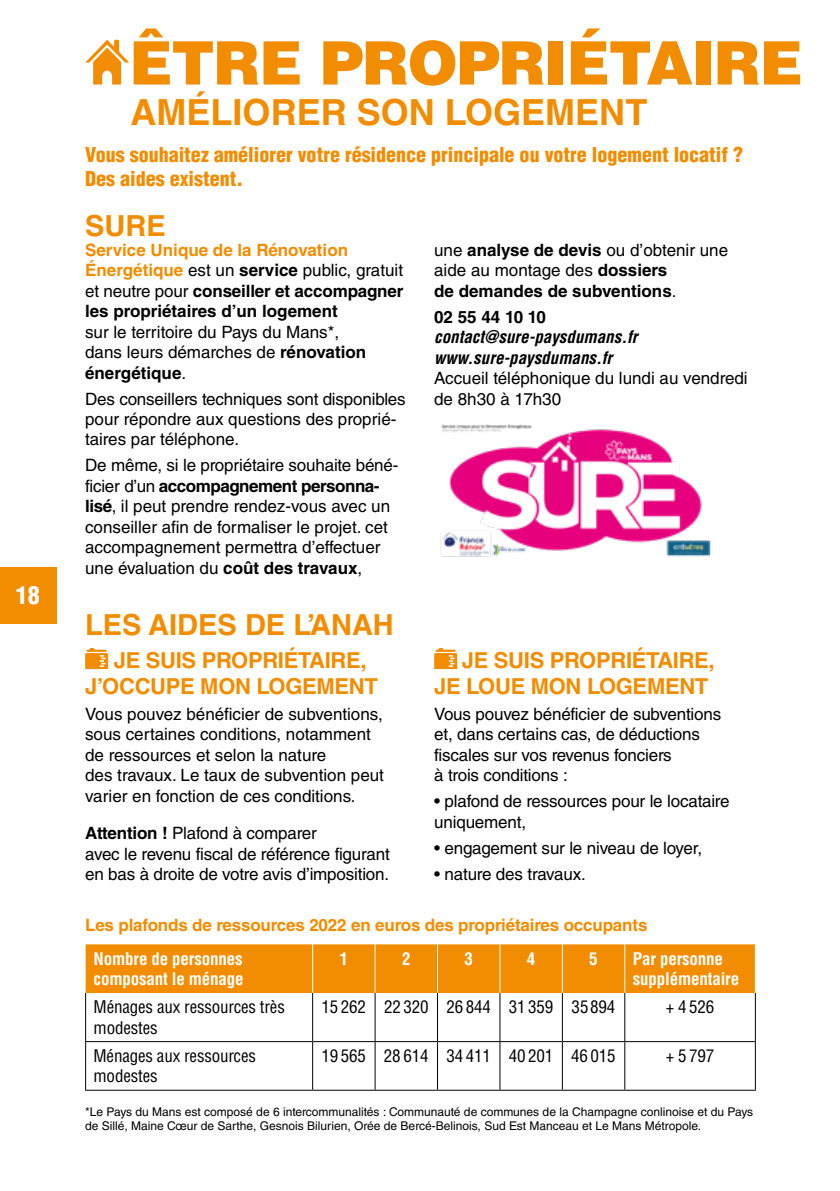
<style>
.page{position:relative;width:840px;height:1191px;background:#fff}
.page>*{position:absolute;margin:0;border:0;box-sizing:border-box;transform-origin:0 0}
.t1{font:900 60px "Helvetica LT Std";letter-spacing:-.02em;color:#f28c00}
.t2{font:700 36px "Helvetica LT Std";color:#f28c00}
.t3{font:700 29px "Helvetica LT Std";color:#f28c00}
.t4{font:900 condensed 24px "Helvetica LT Std";color:#fff}
.t5{font:700 22px/26px "Helvetica LT Std";letter-spacing:-.015em;color:#f28c00}
.t6{font:900 condensed 20px/24px "Helvetica LT Std";color:#f28c00}
.t7{font:17px/20.4px "Helvetica LT Std";letter-spacing:-.01em;color:#000}
.t8{font:700 17px/20.4px "Helvetica LT Std";color:#000}
.t9{font:condensed 17px/20.4px "Helvetica LT Std";letter-spacing:-.01em;color:#000}
.t10{font:700 condensed 17px/20.4px "Helvetica LT Std";letter-spacing:-.01em;color:#fff}
.t11{font:700 17px "Helvetica LT Std";letter-spacing:-.01em;color:#f28c00}
.t12{font:italic 700 condensed 17px/20.4px "Helvetica LT Std";color:#000}
.t13{font:12px/14.4px "Helvetica LT Std";color:#000}
.s1{color:#f28c00}
.s2{font-weight:400}
.s3{font-weight:700}
</style>
<div class="page">
<svg style="left:85px;top:648px;width:23px;height:21px"></svg>
<svg style="left:434px;top:648px;width:23px;height:21px"></svg>
<svg style="left:85px;top:40px;width:44px;height:45px"></svg>
<div style="left:86px;top:944px;width:668px;height:49px;background:#f28c00"></div>
<hr style="left:85px;top:993px;width:1px;height:48px;background:#000">
<hr style="left:312px;top:993px;width:1px;height:48px;background:#000">
<hr style="left:374px;top:993px;width:1px;height:48px;background:#000">
<hr style="left:437px;top:993px;width:1px;height:48px;background:#000">
<hr style="left:499px;top:993px;width:1px;height:48px;background:#000">
<hr style="left:561px;top:993px;width:1px;height:48px;background:#000">
<hr style="left:624px;top:993px;width:1px;height:48px;background:#000">
<hr style="left:754px;top:993px;width:1px;height:48px;background:#000">
<hr style="left:85px;top:1041px;width:227px;height:1px;background:#000">
<hr style="left:85px;top:1042px;width:1px;height:47px;background:#000">
<hr style="left:312px;top:1041px;width:63px;height:1px;background:#000">
<hr style="left:312px;top:1042px;width:1px;height:47px;background:#000">
<hr style="left:375px;top:1041px;width:62px;height:1px;background:#000">
<hr style="left:374px;top:1042px;width:1px;height:47px;background:#000">
<hr style="left:437px;top:1041px;width:62px;height:1px;background:#000">
<hr style="left:437px;top:1042px;width:1px;height:47px;background:#000">
<hr style="left:499px;top:1041px;width:63px;height:1px;background:#000">
<hr style="left:499px;top:1042px;width:1px;height:47px;background:#000">
<hr style="left:562px;top:1041px;width:62px;height:1px;background:#000">
<hr style="left:561px;top:1042px;width:1px;height:47px;background:#000">
<hr style="left:624px;top:1041px;width:131px;height:1px;background:#000">
<hr style="left:624px;top:1042px;width:1px;height:47px;background:#000">
<hr style="left:754px;top:1042px;width:1px;height:47px;background:#000">
<hr style="left:85px;top:1089px;width:227px;height:1px;background:#000">
<hr style="left:312px;top:1089px;width:63px;height:1px;background:#000">
<hr style="left:375px;top:1089px;width:62px;height:1px;background:#000">
<hr style="left:437px;top:1089px;width:62px;height:1px;background:#000">
<hr style="left:499px;top:1089px;width:63px;height:1px;background:#000">
<hr style="left:562px;top:1089px;width:62px;height:1px;background:#000">
<hr style="left:624px;top:1089px;width:131px;height:1px;background:#000">
<hr style="left:312px;top:944px;width:1px;height:49px;background:#fff">
<hr style="left:374px;top:944px;width:1px;height:49px;background:#fff">
<hr style="left:437px;top:944px;width:1px;height:49px;background:#fff">
<hr style="left:499px;top:944px;width:1px;height:49px;background:#fff">
<hr style="left:561px;top:944px;width:1px;height:49px;background:#fff">
<hr style="left:624px;top:944px;width:1px;height:49px;background:#fff">
<img style="left:440px;top:424px;width:271px;height:133px">
<div style="left:0;top:567px;width:57px;height:57px;background:#f28c00"></div>
<h3 class="t4" style="left:16px;top:580px;width:26px">18</h3>
<h1 class="t1" style="left:129px;top:24px;width:674px">ÊTRE PROPRIÉTAIRE</h1>
<h2 class="t2" style="left:130px;top:90px;width:518px">AMÉLIORER SON LOGEMENT</h2>
<p class="t6" style="left:85px;top:142px;width:659px">Vous souhaitez améliorer votre résidence principale ou votre logement locatif ?<br>Des aides existent.</p>
<h3 class="t3" style="left:85px;top:208px;width:82px">SURE</h3>
<p class="t8" style="left:85px;top:240px;width:319px"><span class="s1">Service Unique de la Rénovation Énergétique</span> <span class="s2">est un</span> service <span class="s2">public, gratuit et neutre pour</span> conseiller et accompagner les propriétaires d’un logement</p>
<p class="t7" style="left:85px;top:321px;width:282px">sur le territoire du Pays du Mans*, dans leurs démarches de <span class="s3">rénovation énergétique</span>.</p>
<p class="t7" style="left:85px;top:388px;width:322px">Des conseillers techniques sont disponibles pour répondre aux questions des proprié&shy;taires par téléphone.</p>
<p class="t7" style="left:85px;top:455px;width:315px">De même, si le propriétaire souhaite béné&shy;ficier d’un <span class="s3">accompagnement personna&shy;lisé</span>, il peut prendre rendez-vous avec un conseiller afin de formaliser le projet. cet accompagnement permettra d’effectuer une évaluation du <span class="s3">coût des travaux</span>,</p>
<h3 class="t3" style="left:85px;top:607px;width:310px">LES AIDES DE L’ANAH</h3>
<p class="t5" style="left:85px;top:647px;width:294px;text-indent:29px">JE SUIS PROPRIÉTAIRE,<br>J’OCCUPE MON LOGEMENT</p>
<p class="t7" style="left:85px;top:704px;width:300px">Vous pouvez bénéficier de subventions, sous certaines conditions, notamment de ressources et selon la nature<br>des travaux. Le taux de subvention peut varier en fonction de ces conditions.</p>
<p class="t7" style="left:85px;top:823px;width:306px"><span class="s3">Attention !</span> Plafond à comparer<br>avec le revenu fiscal de référence figurant en bas à droite de votre avis d’imposition.</p>
<p class="t8" style="left:434px;top:240px;width:295px"><span class="s2">une</span> analyse de devis <span class="s2">ou d’obtenir une aide au montage des</span> dossiers<br>de demandes de subventions<span class="s2">.</span></p>
<p class="t8" style="left:434px;top:306px;width:113px">02 55 44 10 10</p>
<p class="t12" style="left:434px;top:327px;width:204px">contact@sure-paysdumans.fr www.sure-paysdumans.fr</p>
<p class="t7" style="left:434px;top:368px;width:315px">Accueil téléphonique du lundi au vendredi de 8h30 à 17h30</p>
<p class="t5" style="left:434px;top:647px;width:282px;text-align:right">JE SUIS PROPRIÉTAIRE,<br>JE LOUE MON LOGEMENT</p>
<p class="t7" style="left:434px;top:704px;width:288px">Vous pouvez bénéficier de subventions et, dans certains cas, de déductions fiscales sur vos revenus fonciers<br>à trois conditions :</p>
<p class="t7" style="left:434px;top:791px;width:297px">• plafond de ressources pour le locataire uniquement,</p>
<p class="t7" style="left:434px;top:837px;width:269px">• engagement sur le niveau de loyer,</p>
<p class="t7" style="left:434px;top:863px;width:153px">• nature des travaux.</p>
<p class="t11" style="left:85px;top:914px;width:563px">Les plafonds de ressources 2022 en euros des propriétaires occupants</p>
<p class="t10" style="left:94px;top:948px;width:151px">Nombre de personnes composant le ménage</p>
<p class="t10" style="left:339px;top:948px;width:10px">1</p>
<p class="t10" style="left:402px;top:948px;width:10px">2</p>
<p class="t10" style="left:464px;top:948px;width:10px">3</p>
<p class="t10" style="left:526px;top:948px;width:10px">4</p>
<p class="t10" style="left:589px;top:948px;width:10px">5</p>
<p class="t10" style="left:632px;top:948px;width:108px">Par personne supplémentaire</p>
<p class="t9" style="left:94px;top:996px;width:193px">Ménages aux ressources très modestes</p>
<p class="t9" style="left:321px;top:996px;width:295px">15 262 22 320 26 844 31 359 35894</p>
<p class="t9" style="left:665px;top:996px;width:50px">+ 4 526</p>
<p class="t9" style="left:93px;top:1045px;width:164px">Ménages aux ressources modestes</p>
<p class="t9" style="left:321px;top:1045px;width:295px">19 565 28 614 34 411 40 201 46 015</p>
<p class="t9" style="left:665px;top:1045px;width:50px">+ 5 797</p>
<p class="t13" style="left:85px;top:1104px;width:669px">*Le Pays du Mans est composé de 6 intercommunalités : Communauté de communes de la Champagne conlinoise et du Pays de Sillé, Maine Cœur de Sarthe, Gesnois Bilurien, Orée de Bercé-Belinois, Sud Est Manceau et Le Mans Métropole.</p>
</div>
